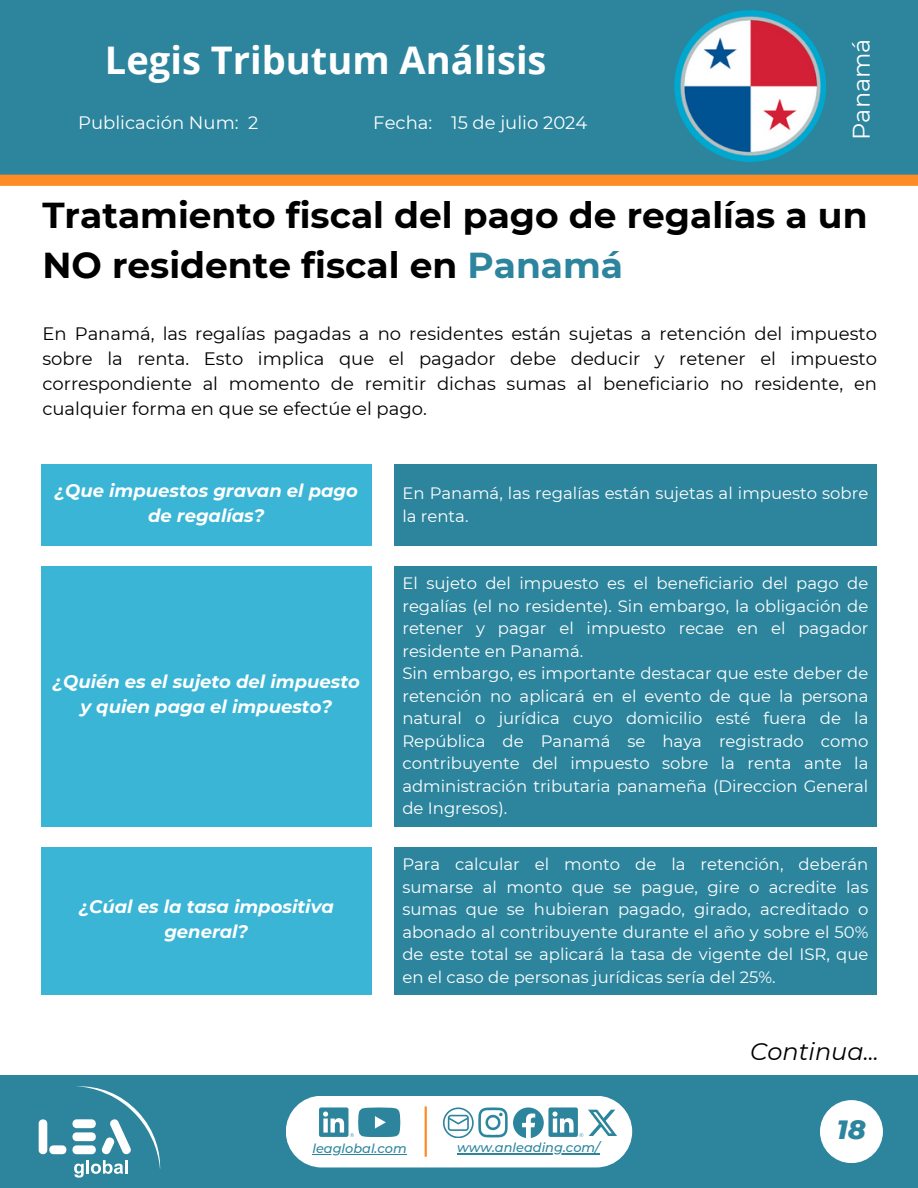
<style>
.page{position:relative;width:918px;height:1188px;background:#fff}
.page>*{position:absolute;margin:0;border:0;box-sizing:border-box;transform-origin:0 0}
.t1{font:700 38.1px "Open Sans";color:#fff}
.t2{font:700 36px/49.5px "Montserrat";color:#000}
.t3{font:italic 800 27px "Montserrat";color:#2c859d}
.t4{font:italic 24px "Montserrat";color:#000}
.t5{font:24px "Montserrat";color:#fff}
.t6{font:18px/24.8px "Montserrat";color:#000;text-align:justify}
.t7{font:italic 700 18px/24.8px "Montserrat";color:#fff;text-align:center}
.t8{font:18px "Montserrat";color:#fff}
.t9{font:16.5px/22.5px "Montserrat";color:#fff}
.t10{font:italic 500 12.9px "Montserrat";color:#2c859d}
.s1{color:#2c859d}
</style>
<div class="page">
<div style="left:395px;top:567px;width:481px;height:259px;background:#2c859d"></div>
<div style="left:395px;top:465px;width:481px;height:80px;background:#2c859d"></div>
<div style="left:395px;top:848px;width:481px;height:146px;background:#2c859d"></div>
<div style="left:42px;top:567px;width:329px;height:259px;background:#3ab5d5"></div>
<div style="left:42px;top:848px;width:329px;height:146px;background:#3ab5d5"></div>
<div style="left:42px;top:465px;width:329px;height:80px;background:#3ab5d5"></div>
<div style="left:0;top:0;width:918px;height:174px;background:#2c859d"></div>
<div style="left:674px;top:10px;width:152px;height:152px;background:#00a7ce;border-radius:50%"></div>
<img style="left:681px;top:17px;width:139px;height:138px">
<div style="left:0;top:1075px;width:918px;height:113px;background:#2c859d"></div>
<svg style="left:39px;top:1086px;width:121px;height:91px"></svg>
<hr style="left:125px;top:1160px;width:3px;height:14px;background:#fff">
<div style="left:820px;top:1100px;width:63px;height:63px;background:#fff;border-radius:50%"></div>
<div style="left:286px;top:1096px;width:346px;height:71px;background:#fff;border-radius:36px"></div>
<svg style="left:319px;top:1107px;width:81px;height:30px"></svg>
<hr style="left:425px;top:1106px;width:2px;height:51px;background:#fe8c26">
<svg style="left:443px;top:1107px;width:30px;height:31px"></svg>
<img style="left:478px;top:1107px;width:30px;height:31px">
<hr style="left:457px;top:1153px;width:143px;height:1px;background:#2c859d">
<hr style="left:312px;top:1154px;width:95px;height:1px;background:#2c859d">
<svg style="left:513px;top:1107px;width:104px;height:31px"></svg>
<div style="left:0;top:175px;width:918px;height:11px;background:#fe8c26"></div>
<h3 class="t1" style="left:105px;top:33px;width:443px">Legis Tributum Análisis</h3>
<h4 class="t5" style="left:846px;top:140px;width:103px;rotate:-90deg">Panamá</h4>
<h4 class="t8" style="left:78px;top:111px;width:182px">Publicación Num: 2</h4>
<h3 class="t8" style="left:373px;top:111px;width:216px">Fecha: 15 de julio 2024</h3>
<h3 class="t2" style="left:42px;top:191px;width:827px">Tratamiento fiscal del pago de regalías a un<br>NO residente fiscal en <span class="s1">Panamá</span></h3>
<h4 class="t6" style="left:42px;top:321px;width:836px">En Panamá, las regalías pagadas a no residentes están sujetas a retención del impuesto sobre la renta. Esto implica que el pagador debe deducir y retener el impuesto correspondiente al momento de remitir dichas sumas al beneficiario no residente, en cualquier forma en que se efectúe el pago.</h4>
<h1 class="t7" style="left:55px;top:478px;width:305px">¿Que impuestos gravan el pago de regalías?</h1>
<p class="t7" style="left:53px;top:669px;width:309px">¿Quién es el sujeto del impuesto y quien paga el impuesto?</p>
<h2 class="t7" style="left:79px;top:894px;width:257px">¿Cúal es la tasa impositiva general?</h2>
<h4 class="t9" style="left:402px;top:482px;width:468px">En Panamá, las regalías están sujetas al impuesto sobre la renta.</h4>
<h1 class="t9" style="left:402px;top:572px;width:468px">El sujeto del impuesto es el beneficiario del pago de regalías (el no residente). Sin embargo, la obligación de retener y pagar el impuesto recae en el pagador residente en Panamá.<br>Sin embargo, es importante destacar que este deber de retención no aplicará en el evento de que la persona natural o jurídica cuyo domicilio esté fuera de la República de Panamá se haya registrado como contribuyente del impuesto sobre la renta ante la administración tributaria panameña (Direccion General de Ingresos).</h1>
<h4 class="t9" style="left:402px;top:853px;width:468px;text-align:justify">Para calcular el monto de la retención, deberán sumarse al monto que se pague, gire o acredite las sumas que se hubieran pagado, girado, acreditado o abonado al contribuyente durante el año y sobre el 50% de este total se aplicará la tasa de vigente del ISR, que en el caso de personas jurídicas sería del 25%.</h4>
<h2 class="t4" style="left:750px;top:1037px;width:130px">Continua...</h2>
<p class="t10" style="left:312px;top:1141px;width:96px">leaglobal.com</p>
<p class="t10" style="left:457px;top:1140px;width:144px">www.anleading.com/</p>
<p class="t3" style="left:837px;top:1113px;width:30px">18</p>
</div>
